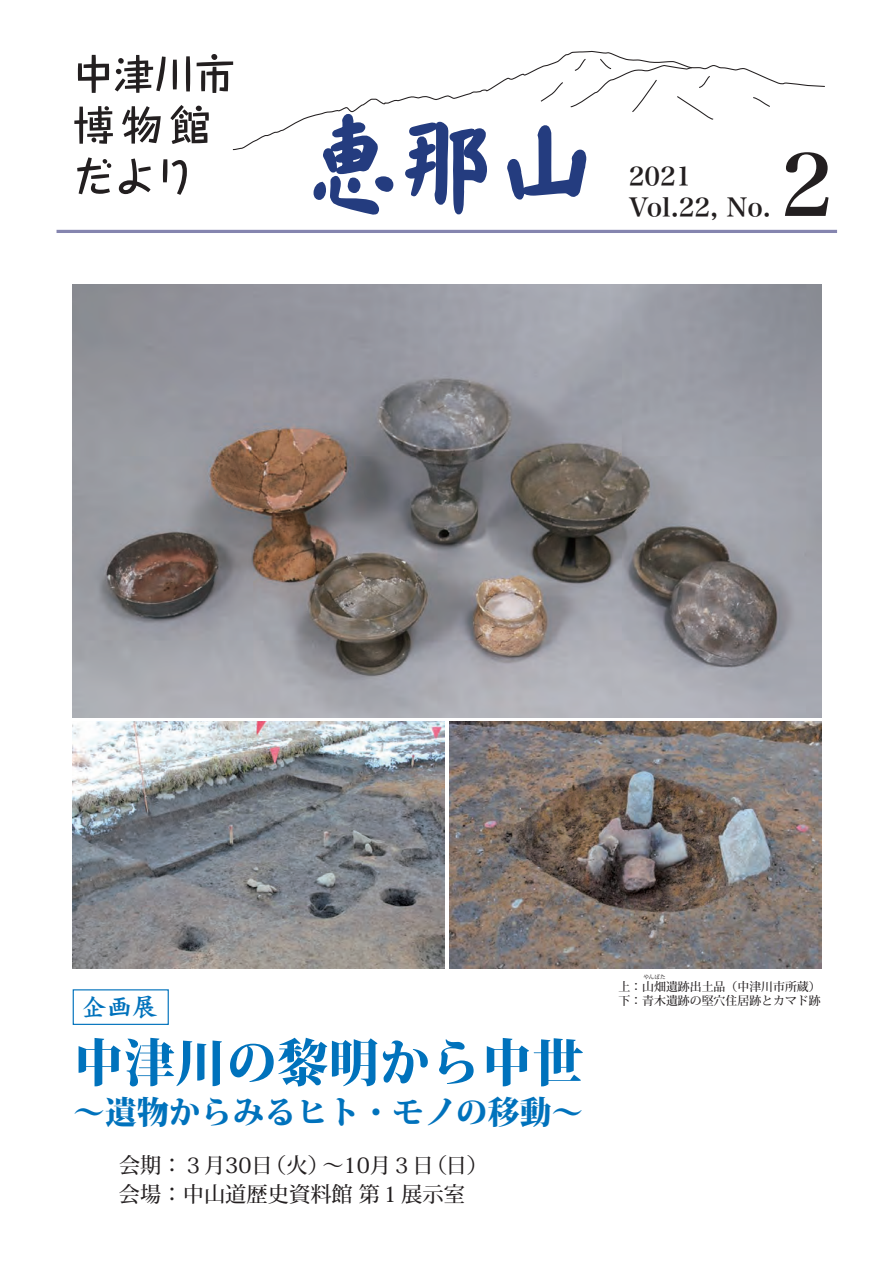
<style>
.page{position:relative;width:893px;height:1263px;background:#fff}
.page>*{position:absolute;margin:0;border:0;box-sizing:border-box;transform-origin:0 0}
.t1{font:85.05px "Hira Min Pro W6";color:#231f20}
.t2{font:800 51px "Koz Min Pr 6 N";color:#0072bc}
.t3{font:800 31.95px "Koz Min Pr 6 N";color:#0072bc}
.t4{font:25.65px "DF Kai Sho SB MP RKSJ H";color:#0072bc}
.t5{font:25.5px/30.6px "Hira Min Pro W6";color:#231f20}
.t6{font:500 21.3px/29.7px "Koz Min Pr 6 N";color:#231f20}
.t7{font:500 11.85px/14.2px "Koz Min Pr 6 N";color:#231f20}
.t8{font:500 5.55px "Koz Min Pr 6 N";color:#231f20}
</style>
<div class="page">
<svg style="left:78px;top:55px;width:31px;height:38px"></svg>
<svg style="left:115px;top:55px;width:75px;height:38px"></svg>
<svg style="left:197px;top:54px;width:35px;height:39px"></svg>
<svg style="left:74px;top:106px;width:39px;height:38px"></svg>
<svg style="left:122px;top:106px;width:39px;height:38px"></svg>
<svg style="left:170px;top:105px;width:39px;height:39px"></svg>
<svg style="left:77px;top:157px;width:34px;height:37px"></svg>
<svg style="left:119px;top:158px;width:32px;height:36px"></svg>
<svg style="left:163px;top:159px;width:24px;height:36px"></svg>
<hr style="left:57px;top:230px;width:780px;height:3px;background:#8585af">
<svg style="left:313px;top:151px;width:81px;height:64px"></svg>
<svg style="left:405px;top:151px;width:82px;height:64px"></svg>
<svg style="left:232px;top:50px;width:392px;height:101px"></svg>
<svg style="left:505px;top:58px;width:320px;height:142px"></svg>
<img style="left:73px;top:721px;width:372px;height:247px">
<img style="left:449px;top:721px;width:372px;height:247px">
<img style="left:73px;top:284px;width:748px;height:433px">
<div style="left:73px;top:989px;width:96px;height:36px;border:1px solid #0072bc"></div>
<p class="t5" style="left:629px;top:160px;width:144px">2021<br>Vol.22, No.</p>
<h1 class="t1" style="left:763px;top:109px;width:87px">２</h1>
<p class="t4" style="left:81px;top:994px;width:79px">企画展</p>
<h2 class="t2" style="left:73px;top:1034px;width:512px">中津川の黎明から中世</h2>
<h3 class="t3" style="left:73px;top:1094px;width:512px">～遺物からみるヒト・モノの移動～</h3>
<p class="t6" style="left:119px;top:1150px;width:371px">会期：３月30日（火）～10月３日（日）会場：中山道歴史資料館 第１展示室</p>
<p class="t8" style="left:643px;top:973px;width:24px">やんばた</p>
<p class="t7" style="left:618px;top:979px;width:204px">上：山畑遺跡出土品（中津川市所蔵）下：青木遺跡の堅穴住居跡とカマド跡</p>
</div>
